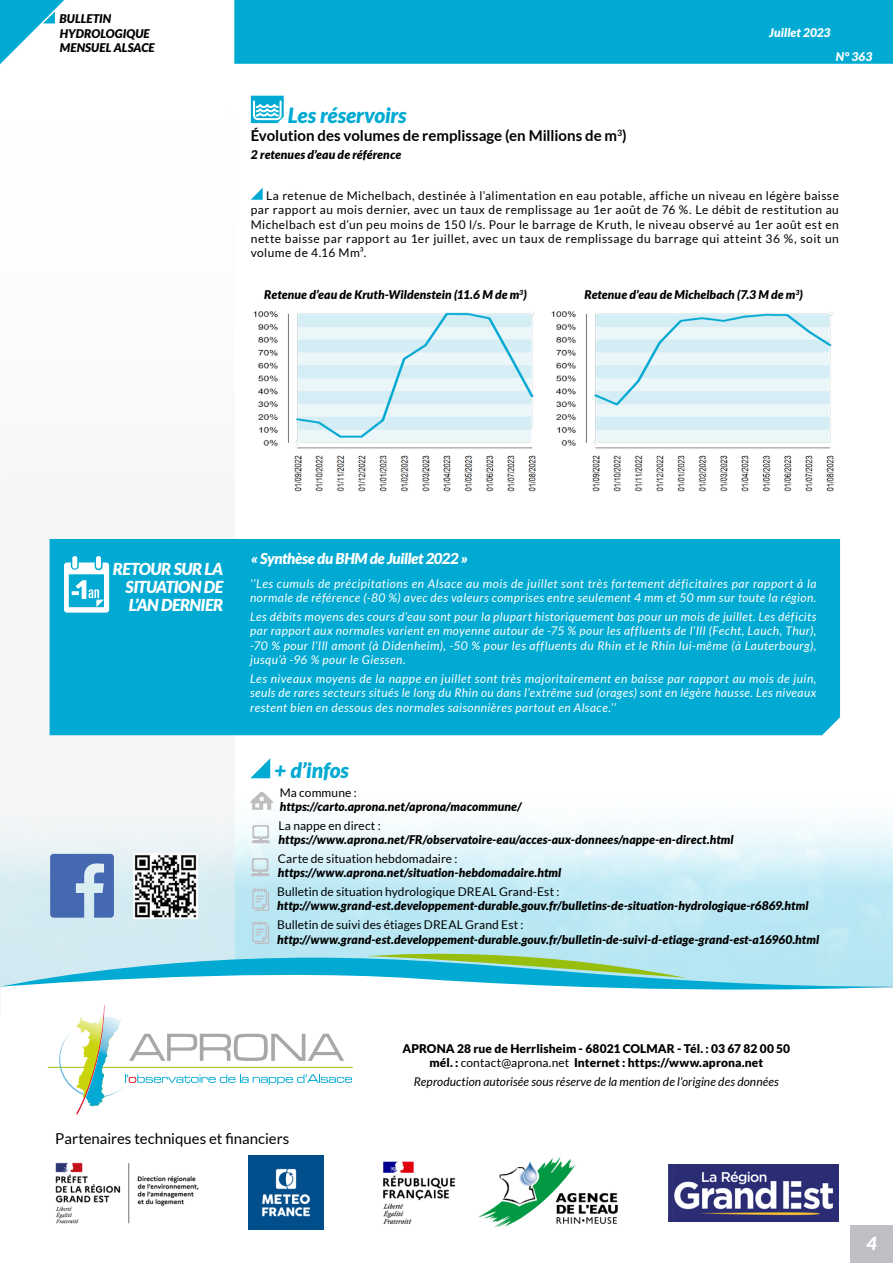
<style>
.page{position:relative;width:893px;height:1263px;background:#fff}
.page>*{position:absolute;margin:0;border:0;box-sizing:border-box;transform-origin:0 0}
.t1{font:italic 900 21px "Lato";letter-spacing:-.005em;color:#00aad3}
.t2{font:italic 900 18px "Lato";color:#fff}
.t3{font:italic 900 16.5px/18px "Lato";letter-spacing:-.03em;color:#fff;text-align:justify}
.t4{font:700 15px "Lato";color:#000}
.t5{font:15px "Lato";color:#000}
.t6{font:italic 900 15px "Lato";letter-spacing:-.025em;color:#fff}
.t7{font:italic 12px/14.4px "Lato";letter-spacing:.04em;color:#fff;text-align:justify}
.t8{font:italic 900 12px/14.4px "Lato";letter-spacing:.01em;color:#000}
.t9{font:12px/14.4px "Lato";letter-spacing:.01em;color:#000;text-align:justify}
.t10{font:900 12px/14.4px "Lato";letter-spacing:.005em;color:#000;text-align:center}
.t11{font:italic 12px "Lato";letter-spacing:.01em;color:#000}
.t12{font:italic 900 12px "Lato";letter-spacing:.005em;color:#fff}
.s1{font-weight:400}
</style>
<div class="page">
<svg style="left:234px;top:778px;width:659px;height:76px"></svg>
<div style="left:0;top:64px;width:234px;height:950px;background:#fafafb"></div>
<div style="left:234px;top:0;width:659px;height:64px;background:#00aad3"></div>
<svg style="left:0;top:0;width:64px;height:64px"></svg>
<img style="left:55px;top:1162px;width:144px;height:62px">
<img style="left:249px;top:1156px;width:74px;height:74px">
<img style="left:669px;top:1164px;width:170px;height:57px">
<hr style="left:48px;top:1067px;width:305px;height:1px;background:#97be0d">
<svg style="left:59px;top:1004px;width:293px;height:111px"></svg>
<img style="left:383px;top:1157px;width:235px;height:71px">
<img style="left:253px;top:311px;width:283px;height:181px">
<img style="left:551px;top:311px;width:283px;height:181px">
<hr style="left:531px;top:428px;width:3px;height:15px;background:#fdfefd">
<div style="left:850px;top:1225px;width:43px;height:38px;background:#c0bdc3"></div>
<div style="left:50px;top:539px;width:790px;height:196px;background:#00aad3"></div>
<svg style="left:251px;top:96px;width:33px;height:27px"></svg>
<svg style="left:251px;top:188px;width:12px;height:12px"></svg>
<div style="left:96px;top:556px;width:5px;height:13px;background:#fff;border-radius:2px"></div>
<div style="left:72px;top:556px;width:5px;height:13px;background:#fff;border-radius:2px"></div>
<svg style="left:64px;top:562px;width:45px;height:51px"></svg>
<svg style="left:250px;top:758px;width:20px;height:20px"></svg>
<svg style="left:251px;top:825px;width:19px;height:18px"></svg>
<svg style="left:250px;top:791px;width:24px;height:19px"></svg>
<svg style="left:0;top:854px;width:893px;height:136px;background:#b1dee8"></svg>
<p class="t8" style="left:60px;top:12px;width:97px">BULLETIN<br>HYDROLOGIQUE<br>MENSUEL ALSACE</p>
<p class="t12" style="left:769px;top:25px;width:63px">Juillet 2023</p>
<p class="t12" style="left:836px;top:49px;width:38px">N° 363</p>
<h1 class="t1" style="left:288px;top:103px;width:120px">Les réservoirs</h1>
<p class="t4" style="left:251px;top:127px;width:377px">Évolution des volumes de remplissage (en Millions de m<sup>3</sup>)</p>
<p class="t8" style="left:251px;top:148px;width:152px">2 retenues d’eau de référence</p>
<p class="t9" style="left:251px;top:188px;width:590px;text-indent:15px">La retenue de Michelbach, destinée à l’alimentation en eau potable, affiche un niveau en légère baisse par rapport au mois dernier, avec un taux de remplissage au 1er août de 76 %. Le débit de restitution au Michelbach est d’un peu moins de 150 l/s. Pour le barrage de Kruth, le niveau observé au 1er août est en nette baisse par rapport au 1er juillet, avec un taux de remplissage du barrage qui atteint 36 %, soit un volume de 4.16 Mm³.</p>
<p class="t8" style="left:264px;top:288px;width:264px">Retenue d’eau de Kruth-Wildenstein (11.6 M de m<sup>3</sup>)</p>
<p class="t8" style="left:584px;top:288px;width:220px">Retenue d’eau de Michelbach (7.3 M de m<sup>3</sup>)</p>
<h3 class="t3" style="left:126px;top:560px;width:99px;text-indent:-13px">RETOUR SUR LA SITUATION DE L’AN DERNIER</h3>
<p class="t6" style="left:251px;top:549px;width:219px">« Synthèse du BHM de Juillet 2022 »</p>
<p class="t7" style="left:250px;top:577px;width:568px">‘‘Les cumuls de précipitations en Alsace au mois de juillet sont très fortement déficitaires par rapport à la normale de référence (-80 %) avec des valeurs comprises entre seulement 4 mm et 50 mm sur toute la région.</p>
<p class="t7" style="left:250px;top:610px;width:568px">Les débits moyens des cours d’eau sont pour la plupart historiquement bas pour un mois de juillet. Les déficits par rapport aux normales varient en moyenne autour de -75 % pour les affluents de l’Ill (Fecht, Lauch, Thur), -70 % pour l’Ill amont (à Didenheim), -50 % pour les affluents du Rhin et le Rhin lui-même (à Lauterbourg), jusqu’à -96 % pour le Giessen.</p>
<p class="t7" style="left:250px;top:672px;width:568px">Les niveaux moyens de la nappe en juillet sont très majoritairement en baisse par rapport au mois de juin, seuls de rares secteurs situés le long du Rhin ou dans l’extrême sud (orages) sont en légère hausse. Les niveaux restent bien en dessous des normales saisonnières partout en Alsace.’’</p>
<h1 class="t1" style="left:274px;top:758px;width:76px">+ d’infos</h1>
<p class="t9" style="left:280px;top:785px;width:79px">Ma commune :</p>
<p class="t8" style="left:280px;top:800px;width:243px">https://carto.aprona.net/aprona/macommune/</p>
<p class="t9" style="left:279px;top:818px;width:104px">La nappe en direct :</p>
<p class="t8" style="left:279px;top:833px;width:457px">https://www.aprona.net/FR/observatoire-eau/acces-aux-donnees/nappe-en-direct.html</p>
<p class="t9" style="left:278px;top:851px;width:181px">Carte de situation hebdomadaire :</p>
<p class="t8" style="left:278px;top:866px;width:285px">https://www.aprona.net/situation-hebdomadaire.html</p>
<p class="t9" style="left:277px;top:884px;width:284px">Bulletin de situation hydrologique DREAL Grand-Est :</p>
<p class="t8" style="left:277px;top:899px;width:533px">http://www.grand-est.developpement-durable.gouv.fr/bulletins-de-situation-hydrologique-r6869.html</p>
<p class="t9" style="left:277px;top:917px;width:248px">Bulletin de suivi des étiages DREAL Grand Est :</p>
<p class="t8" style="left:277px;top:932px;width:544px">http://www.grand-est.developpement-durable.gouv.fr/bulletin-de-suivi-d-etiage-grand-est-a16960.html</p>
<p class="t10" style="left:402px;top:1041px;width:389px">APRONA 28 rue de Herrlisheim - 68021 COLMAR - Tél. : 03 67 82 00 50 mél. : <span class="s1">contact@aprona.net</span> Internet : https://www.aprona.net</p>
<p class="t11" style="left:414px;top:1074px;width:366px">Reproduction autorisée sous réserve de la mention de l’origine des données</p>
<p class="t5" style="left:55px;top:1130px;width:236px">Partenaires techniques et financiers</p>
<h2 class="t2" style="left:867px;top:1233px;width:12px">4</h2>
</div>
